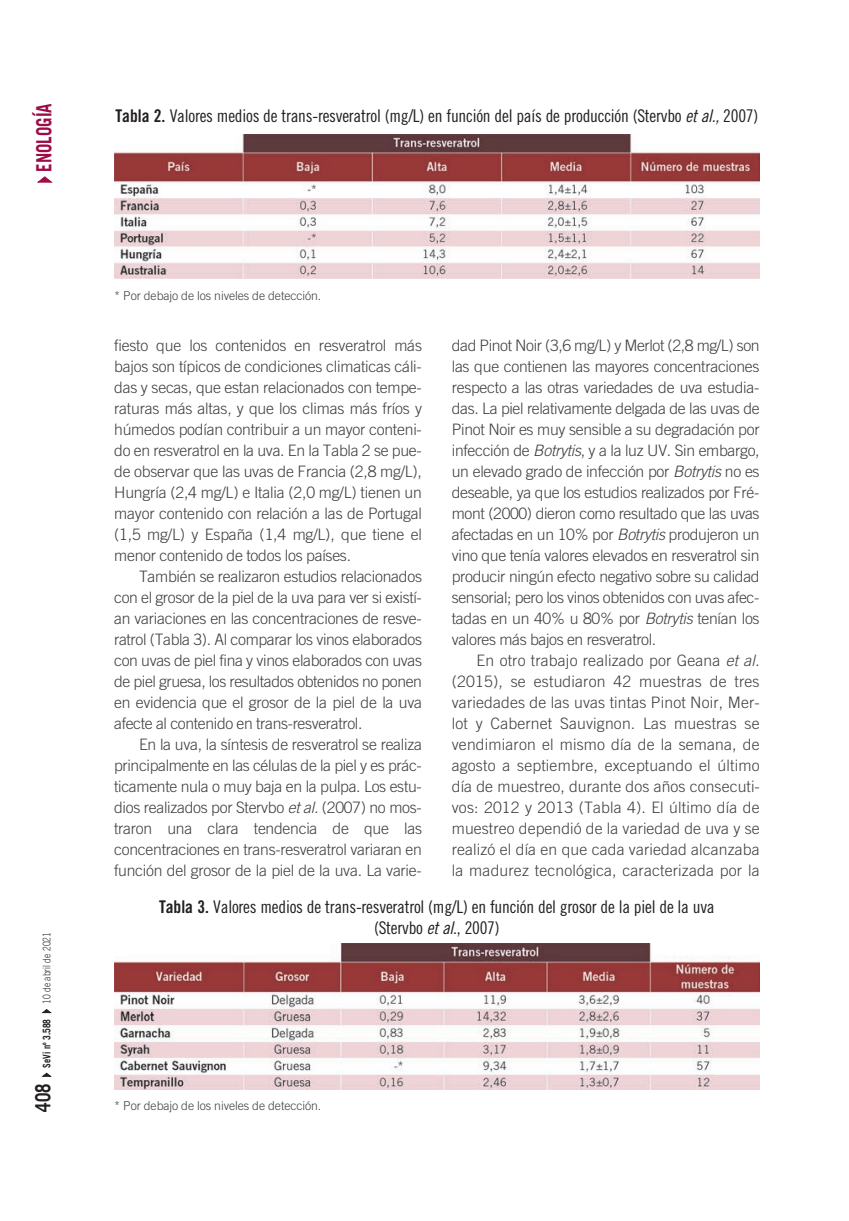
<style>
.page{position:relative;width:849px;height:1221px;background:#fff}
.page>*{position:absolute;margin:0;border:0;box-sizing:border-box;transform-origin:0 0}
.t1{font:700 21px "Trade Gothic LT Std";color:#9e0b47;scale:.8 1}
.t2{font:17.5px/21px "Trade Gothic LT Std Cn 18";letter-spacing:-.015em;color:#231f20;text-align:center}
.t3{font:300 15.75px "Trade Gothic LT Std";letter-spacing:-.015em;color:#3e3e3f}
.t4{font:300 15.75px "Trade Gothic LT Std";letter-spacing:.01em;color:#3e3e3f}
.t5{font:300 15.75px "Trade Gothic LT Std";letter-spacing:.005em;color:#3e3e3f}
.t6{font:300 12.25px "Trade Gothic LT Std";letter-spacing:-.005em;color:#3e3e3f}
.t7{font:300 10.5px "Trade Gothic LT Std";color:#231f20;scale:.8 1}
.s1{font-weight:700;font-size:21px}
.s2{font-weight:700}
.s3{font-family:"Trade Gothic LT Std Bd Cn 20"}
.s4{font-family:"Trade Gothic LT Std Cn 18 Obl"}
.s5{font-style:italic}
</style>
<div class="page">
<img style="left:114px;top:135px;width:645px;height:144px">
<img style="left:114px;top:943px;width:645px;height:146px">
<p class="t1" style="left:36px;top:188px;width:108px;rotate:-90deg">✔ENOLOGÍA</p>
<p class="t7" style="left:41px;top:1111px;width:226px;rotate:-90deg"><span class="s1">408</span> ✔ <span class="s2">SeVi nº 3.588</span> ✔ 10 de abril de 2021</p>
<p class="t2" style="left:115px;top:107px;width:644px"><span class="s3">Tabla 2.</span> Valores medios de trans-resveratrol (mg/L) en función del país de producción (Stervbo <span class="s4">et al.,</span> 2007)</p>
<p class="t6" style="left:114px;top:288px;width:209px">* Por debajo de los niveles de detección.</p>
<p class="t3" style="left:114px;top:336px;width:309px">fiesto que los contenidos en resveratrol más</p>
<p class="t3" style="left:114px;top:357px;width:309px">bajos son típicos de condiciones climaticas cáli-</p>
<p class="t3" style="left:114px;top:378px;width:309px">das y secas, que estan relacionados con tempe-</p>
<p class="t3" style="left:114px;top:399px;width:309px">raturas más altas, y que los climas más fríos y</p>
<p class="t3" style="left:114px;top:420px;width:309px">húmedos podían contribuir a un mayor conteni-</p>
<p class="t3" style="left:114px;top:441px;width:309px">do en resveratrol en la uva. En la Tabla 2 se pue-</p>
<p class="t3" style="left:114px;top:462px;width:309px">de observar que las uvas de Francia (2,8 mg/L),</p>
<p class="t3" style="left:114px;top:483px;width:309px">Hungría (2,4 mg/L) e Italia (2,0 mg/L) tienen un</p>
<p class="t3" style="left:114px;top:504px;width:309px">mayor contenido con relación a las de Portugal</p>
<p class="t3" style="left:114px;top:525px;width:309px">(1,5 mg/L) y España (1,4 mg/L), que tiene el</p>
<p class="t3" style="left:114px;top:546px;width:238px">menor contenido de todos los países.</p>
<p class="t3" style="left:139px;top:567px;width:284px">También se realizaron estudios relacionados</p>
<p class="t3" style="left:114px;top:588px;width:309px">con el grosor de la piel de la uva para ver si existí-</p>
<p class="t3" style="left:114px;top:609px;width:309px">an variaciones en las concentraciones de resve-</p>
<p class="t3" style="left:114px;top:630px;width:309px">ratrol (Tabla 3). Al comparar los vinos elaborados</p>
<p class="t3" style="left:114px;top:651px;width:309px">con uvas de piel fina y vinos elaborados con uvas</p>
<p class="t3" style="left:114px;top:672px;width:309px">de piel gruesa, los resultados obtenidos no ponen</p>
<p class="t3" style="left:114px;top:693px;width:309px">en evidencia que el grosor de la piel de la uva</p>
<p class="t3" style="left:114px;top:714px;width:249px">afecte al contenido en trans-resveratrol.</p>
<p class="t3" style="left:139px;top:735px;width:284px">En la uva, la síntesis de resveratrol se realiza</p>
<p class="t3" style="left:114px;top:756px;width:309px">principalmente en las células de la piel y es prác-</p>
<p class="t3" style="left:114px;top:777px;width:309px">ticamente nula o muy baja en la pulpa. Los estu-</p>
<p class="t3" style="left:114px;top:798px;width:309px">dios realizados por Stervbo <span class="s5">et al.</span> (2007) no mos-</p>
<p class="t3" style="left:114px;top:819px;width:309px">traron una clara tendencia de que las</p>
<p class="t3" style="left:114px;top:840px;width:309px">concentraciones en trans-resveratrol variaran en</p>
<p class="t3" style="left:114px;top:861px;width:309px">función del grosor de la piel de la uva. La varie-</p>
<p class="t3" style="left:451px;top:336px;width:309px">dad Pinot Noir (3,6 mg/L) y Merlot (2,8 mg/L) son</p>
<p class="t3" style="left:451px;top:357px;width:309px">las que contienen las mayores concentraciones</p>
<p class="t3" style="left:451px;top:378px;width:309px">respecto a las otras variedades de uva estudia-</p>
<p class="t3" style="left:451px;top:399px;width:309px">das. La piel relativamente delgada de las uvas de</p>
<p class="t3" style="left:451px;top:420px;width:309px">Pinot Noir es muy sensible a su degradación por</p>
<p class="t3" style="left:451px;top:441px;width:309px">infección de <span class="s5">Botrytis</span>, y a la luz UV. Sin embargo,</p>
<p class="t3" style="left:451px;top:462px;width:309px">un elevado grado de infección por <span class="s5">Botrytis</span> no es</p>
<p class="t3" style="left:451px;top:483px;width:309px">deseable, ya que los estudios realizados por Fré-</p>
<p class="t3" style="left:451px;top:504px;width:309px">mont (2000) dieron como resultado que las uvas</p>
<p class="t3" style="left:451px;top:525px;width:309px">afectadas en un 10% por <span class="s5">Botrytis</span> produjeron un</p>
<p class="t3" style="left:451px;top:546px;width:309px">vino que tenía valores elevados en resveratrol sin</p>
<p class="t3" style="left:451px;top:567px;width:309px">producir ningún efecto negativo sobre su calidad</p>
<p class="t3" style="left:451px;top:588px;width:309px">sensorial; pero los vinos obtenidos con uvas afec-</p>
<p class="t3" style="left:451px;top:609px;width:309px">tadas en un 40% u 80% por <span class="s5">Botrytis</span> tenían los</p>
<p class="t3" style="left:451px;top:630px;width:206px">valores más bajos en resveratrol.</p>
<p class="t4" style="left:476px;top:651px;width:284px">En otro trabajo realizado por Geana <span class="s5">et al.</span></p>
<p class="t4" style="left:451px;top:672px;width:309px">(2015), se estudiaron 42 muestras de tres</p>
<p class="t4" style="left:451px;top:693px;width:309px">variedades de las uvas tintas Pinot Noir, Mer-</p>
<p class="t4" style="left:451px;top:714px;width:309px">lot y Cabernet Sauvignon. Las muestras se</p>
<p class="t4" style="left:451px;top:735px;width:309px">vendimiaron el mismo día de la semana, de</p>
<p class="t4" style="left:451px;top:756px;width:309px">agosto a septiembre, exceptuando el último</p>
<p class="t5" style="left:451px;top:777px;width:309px">día de muestreo, durante dos años consecuti-</p>
<p class="t4" style="left:451px;top:798px;width:309px">vos: 2012 y 2013 (Tabla 4). El último día de</p>
<p class="t5" style="left:451px;top:819px;width:309px">muestreo dependió de la variedad de uva y se</p>
<p class="t4" style="left:451px;top:840px;width:309px">realizó el día en que cada variedad alcanzaba</p>
<p class="t4" style="left:451px;top:861px;width:309px">la madurez tecnológica, caracterizada por la</p>
<p class="t2" style="left:159px;top:897px;width:557px"><span class="s3">Tabla 3.</span> Valores medios de trans-resveratrol (mg/L) en función del grosor de la piel de la uva (Stervbo <span class="s4">et al</span>., 2007)</p>
<p class="t6" style="left:114px;top:1098px;width:209px">* Por debajo de los niveles de detección.</p>
</div>
